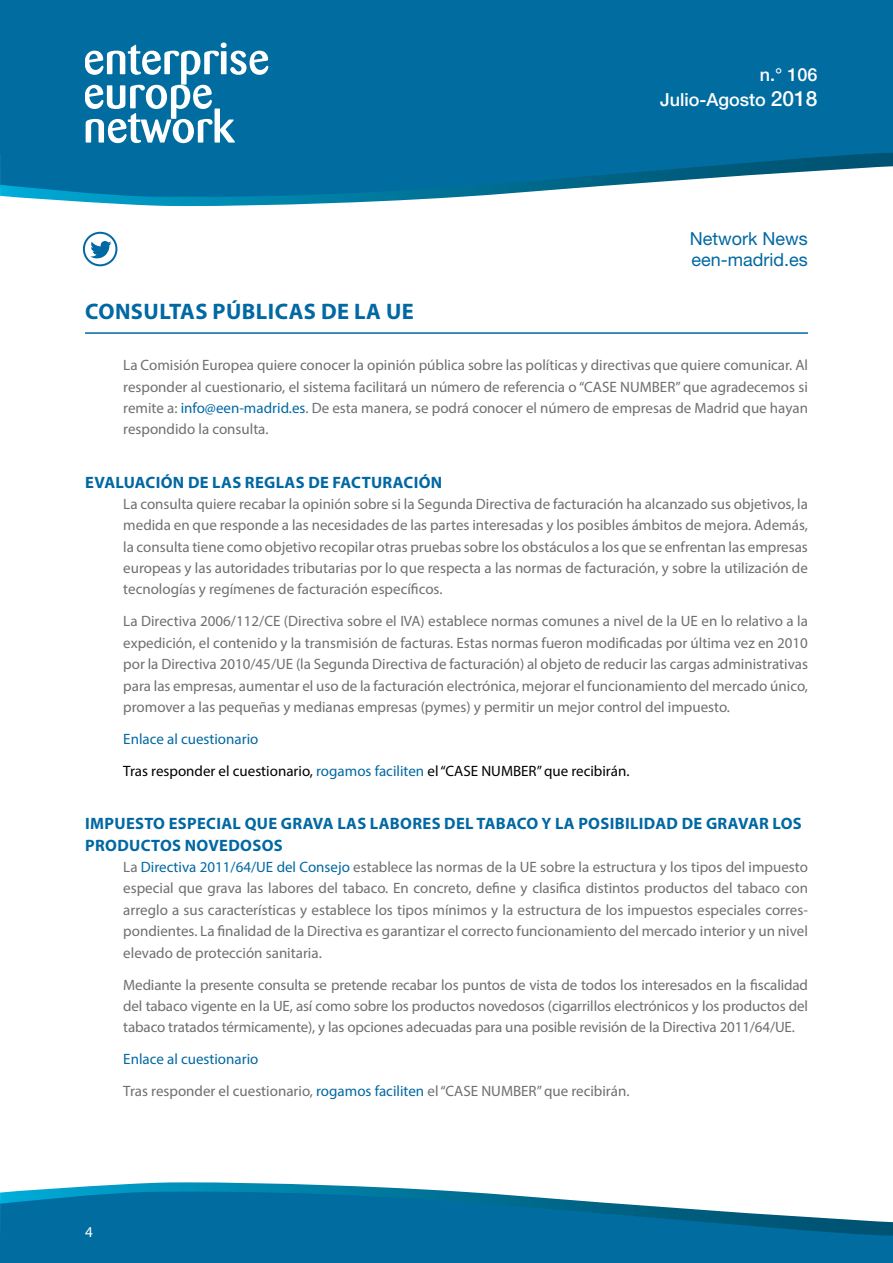
<style>
.page{position:relative;width:893px;height:1263px;background:#fff}
.page>*{position:absolute;margin:0;border:0;box-sizing:border-box;transform-origin:0 0}
.LADILLO_01_SIN_SALTO{font:700 22.5px "Myriad Pro";letter-spacing:.02em;color:#0068a3}
.t1{font:18px/21.3px "Helvetica Neue LT Std";color:#0068a3}
.t2{font:500 18px/25.2px "Helvetica Neue LT Std";color:#fff;text-align:right}
.LADILLO_02{font:700 16.5px/21.3px "Myriad Pro";letter-spacing:.02em;color:#0068a3}
.TEXTO{font:15px/21.3px "Myriad Pro";color:#6d6f71;text-align:justify}
.Mas_informacion{font:15px "Myriad Pro";color:#000}
.Mas_informacion-2{font:15px "Myriad Pro";color:#0068a3}
.t3{font:15px "Myriad Pro";color:#fff}
.s1{font-size:21px}
.s2{color:#0068a3}
</style>
<div class="page">
<div style="left:0;top:0;width:893px;height:153px;background:#006ca0"></div>
<svg style="left:0;top:153px;width:893px;height:53px"></svg>
<svg style="left:85px;top:43px;width:183px;height:100px"></svg>
<div style="left:0;top:1235px;width:893px;height:28px;background:#006ca0"></div>
<svg style="left:0;top:1182px;width:893px;height:53px"></svg>
<svg style="left:82px;top:231px;width:36px;height:36px"></svg>
<hr style="left:85px;top:332px;width:723px;height:2px;background:#0068a3">
<p class="t2" style="left:660px;top:62px;width:159px">n.° 106<br>Julio-Agosto <span class="s1">2018</span></p>
<p class="LADILLO_01_SIN_SALTO" style="left:85px;top:297px;width:330px">CONSULTAS PÚBLICAS DE LA UE</p>
<p class="t1" style="left:690px;top:227px;width:119px">Network News een-madrid.es</p>
<p class="TEXTO" style="left:123px;top:354px;width:686px">La Comisión Europea quiere conocer la opinión pública sobre las políticas y directivas que quiere comunicar. Al responder al cuestionario, el sistema facilitará un número de referencia o “CASE NUMBER” que agradecemos si remite a: <span class="s2">info@een-madrid.es</span>. De esta manera, se podrá conocer el número de empresas de Madrid que hayan respondido la consulta.</p>
<p class="LADILLO_02" style="left:85px;top:471px;width:359px">EVALUACIÓN DE LAS REGLAS DE FACTURACIÓN</p>
<p class="TEXTO" style="left:123px;top:493px;width:686px">La consulta quiere recabar la opinión sobre si la Segunda Directiva de facturación ha alcanzado sus objetivos, la medida en que responde a las necesidades de las partes interesadas y los posibles ámbitos de mejora. Además, la consulta tiene como objetivo recopilar otras pruebas sobre los obstáculos a los que se enfrentan las empresas europeas y las autoridades tributarias por lo que respecta a las normas de facturación, y sobre la utilización de tecnologías y regímenes de facturación específicos.</p>
<p class="TEXTO" style="left:123px;top:610px;width:686px">La Directiva 2006/112/CE (Directiva sobre el IVA) establece normas comunes a nivel de la UE en lo relativo a la expedición, el contenido y la transmisión de facturas. Estas normas fueron modificadas por última vez en 2010 por la Directiva 2010/45/UE (la Segunda Directiva de facturación) al objeto de reducir las cargas administrativas para las empresas, aumentar el uso de la facturación electrónica, mejorar el funcionamiento del mercado único, promover a las pequeñas y medianas empresas (pymes) y permitir un mejor control del impuesto.</p>
<p class="Mas_informacion-2" style="left:123px;top:730px;width:137px">Enlace al cuestionario</p>
<p class="Mas_informacion" style="left:123px;top:762px;width:508px">Tras responder el cuestionario, <span class="s2">rogamos faciliten</span> el “CASE NUMBER” que recibirán.</p>
<p class="LADILLO_02" style="left:85px;top:812px;width:718px">IMPUESTO ESPECIAL QUE GRAVA LAS LABORES DEL TABACO Y LA POSIBILIDAD DE GRAVAR LOS<br>PRODUCTOS NOVEDOSOS</p>
<p class="TEXTO" style="left:123px;top:856px;width:686px">La <span class="s2">Directiva 2011/64/UE del Consejo</span> establece las normas de la UE sobre la estructura y los tipos del impuesto especial que grava las labores del tabaco. En concreto, define y clasifica distintos productos del tabaco con arreglo a sus características y establece los tipos mínimos y la estructura de los impuestos especiales corres&shy;pondientes. La finalidad de la Directiva es garantizar el correcto funcionamiento del mercado interior y un nivel elevado de protección sanitaria.</p>
<p class="TEXTO" style="left:123px;top:974px;width:686px">Mediante la presente consulta se pretende recabar los puntos de vista de todos los interesados en la fiscalidad del tabaco vigente en la UE, así como sobre los productos novedosos (cigarrillos electrónicos y los productos del tabaco tratados térmicamente), y las opciones adecuadas para una posible revisión de la Directiva 2011/64/UE.</p>
<p class="Mas_informacion-2" style="left:123px;top:1050px;width:137px">Enlace al cuestionario</p>
<p class="TEXTO" style="left:123px;top:1080px;width:508px">Tras responder el cuestionario, <span class="s2">rogamos faciliten</span> el “CASE NUMBER” que recibirán.</p>
<p class="t3" style="left:85px;top:1222px;width:9px">4</p>
</div>
